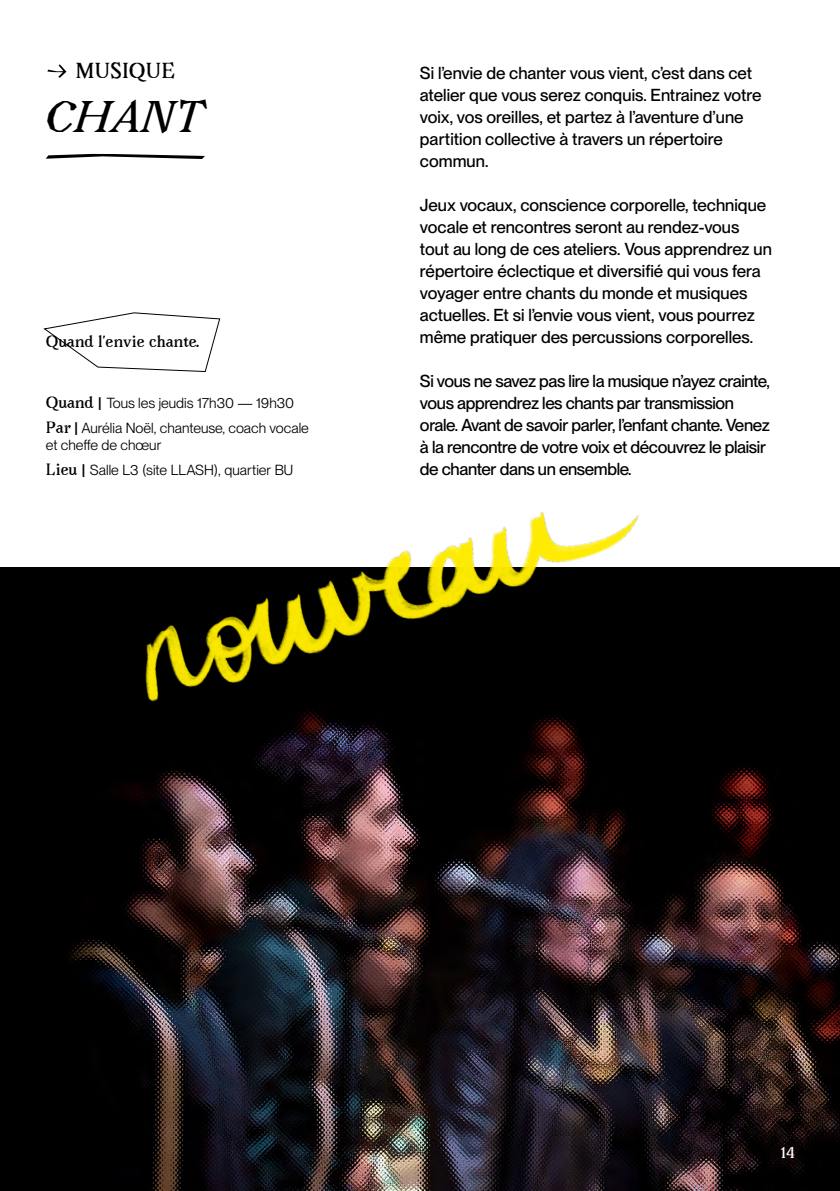
<style>
.page{position:relative;width:840px;height:1191px;background:#fff}
.page>*{position:absolute;margin:0;border:0;box-sizing:border-box;transform-origin:0 0}
.t1{font:italic 700 38.8px "Avara";color:#000}
.t2{font:700 19px "Avara";color:#000}
.t3{font:500 17px/22px "PP Neue Montreal";letter-spacing:-.01em;color:#000}
.t4{font:14.4px/17px "PP Neue Montreal";color:#000}
.t5{font:700 14.4px "Avara";color:#000}
.t6{font:700 14px "Avara";color:#fff}
.s1{font-family:"Avara";font-weight:700}
.s2{font-weight:700}
</style>
<div class="page">
<svg style="left:46px;top:154px;width:159px;height:5px"></svg>
<svg style="left:44px;top:312px;width:176px;height:60px"></svg>
<svg style="left:47px;top:64px;width:19px;height:14px"></svg>
<img style="left:0;top:512px;width:839px;height:679px">
<p class="t2" style="left:76px;top:57px;width:101px">MUSIQUE</p>
<h1 class="t1" style="left:46px;top:90px;width:157px">CHANT</h1>
<p class="t5" style="left:46px;top:330px;width:155px">Quand l’envie chante.</p>
<p class="t4" style="left:46px;top:394px;width:250px"><span class="s1">Quand</span> <span class="s2">|</span> Tous les jeudis 17h30 — 19h30</p>
<p class="t4" style="left:46px;top:419px;width:264px"><span class="s1">Par</span> <span class="s2">|</span> Aurélia Noël, chanteuse, coach vocale et cheffe de chœur</p>
<p class="t4" style="left:46px;top:461px;width:249px"><span class="s1">Lieu</span> <span class="s2">|</span> Salle L3 (site LLASH), quartier BU</p>
<p class="t3" style="left:420px;top:62px;width:343px">Si l’envie de chanter vous vient, c’est dans cet atelier que vous serez conquis. Entrainez votre voix, vos oreilles, et partez à l’aventure d’une partition collective à travers un répertoire commun.</p>
<p class="t3" style="left:420px;top:194px;width:353px">Jeux vocaux, conscience corporelle, technique vocale et rencontres seront au rendez-vous tout au long de ces ateliers. Vous apprendrez un répertoire éclectique et diversifié qui vous fera voyager entre chants du monde et musiques actuelles. Et si l’envie vous vient, vous pourrez même pratiquer des percussions corporelles.</p>
<p class="t3" style="left:420px;top:370px;width:351px">Si vous ne savez pas lire la musique n’ayez crainte, vous apprendrez les chants par transmission orale. Avant de savoir parler, l’enfant chante. Venez à la rencontre de votre voix et découvrez le plaisir de chanter dans un ensemble.</p>
<p class="t6" style="left:780px;top:1142px;width:15px">14</p>
</div>
